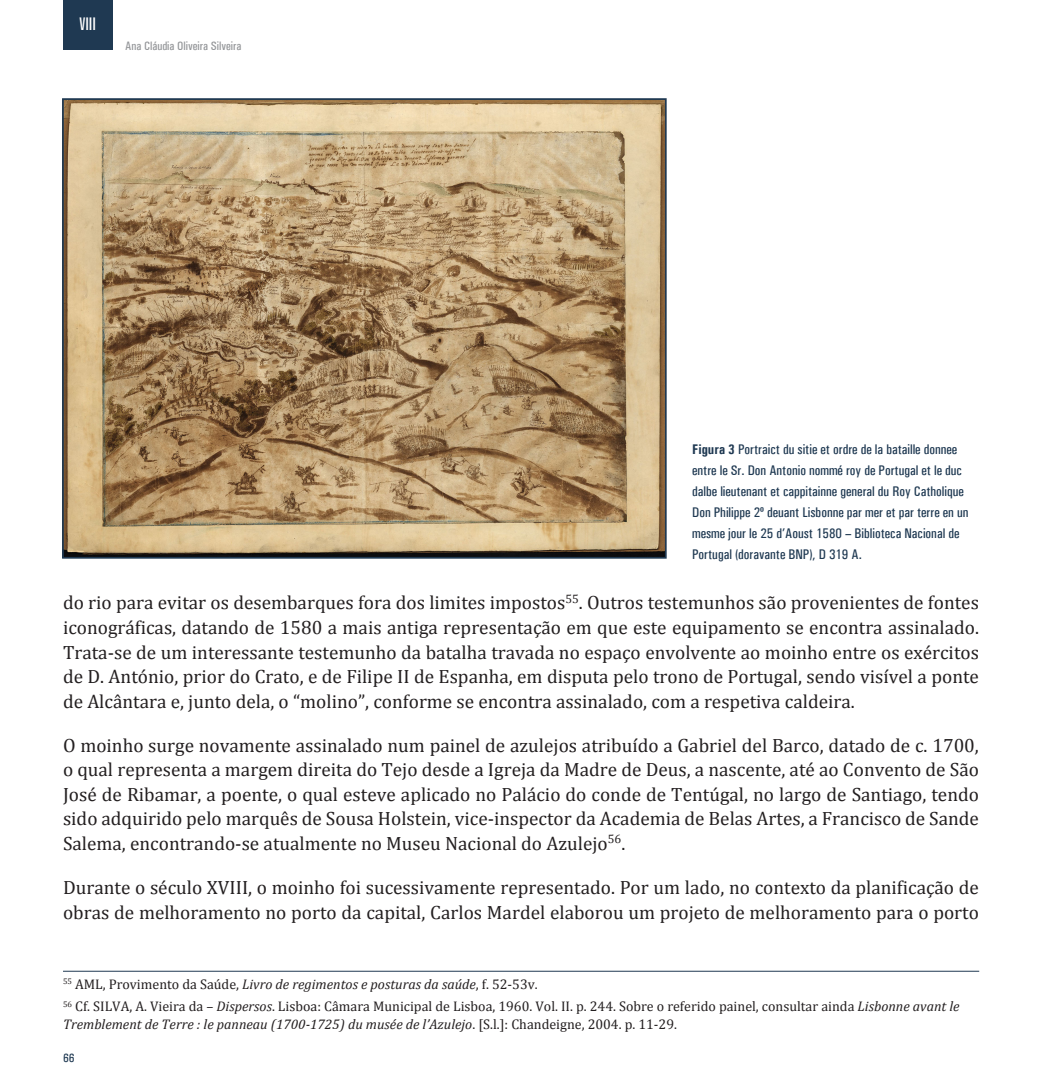
<style>
.page{position:relative;width:1042px;height:1092px;background:#fff}
.page>*{position:absolute;margin:0;border:0;box-sizing:border-box;transform-origin:0 0}
.texto{font:19.25px/24.5px "Cambria";color:#231f20;text-align:justify}
.t1{font:extra-condensed 17.5px "Zurich BT";color:#fff}
.legenda{font:500 condensed 14px/21px "Univers";color:#1f3952}
.nota_rodapé{font:14px/17.5px "Cambria";color:#231f20}
.nota_rodapé-2{font:italic 14px "Cambria";color:#231f20}
.t2{font:500 condensed 12.25px "Univers";color:#939598}
.t3{font:500 condensed 12.25px "Univers";color:#1f3952}
.s1{font-weight:700}
.s2{font-style:normal}
.s3{font-style:italic}
</style>
<div class="page">
<div style="left:63px;top:0;width:50px;height:50px;background:#1f3952"></div>
<hr style="left:63px;top:970px;width:916px;height:1px;background:#1f3952">
<img style="left:65px;top:101px;width:599px;height:454px">
<div style="left:62px;top:98px;width:605px;height:460px;border:2px solid #1f3952"></div>
<p class="t1" style="left:80px;top:14px;width:18px">VIII</p>
<p class="t2" style="left:125px;top:38px;width:118px">Ana Cláudia Oliveira Silveira</p>
<p class="legenda" style="left:692px;top:439px;width:278px"><span class="s1">Figura 3</span> Portraict du sitie et ordre de la bataille donnee entre le Sr. Don Antonio nommé roy de Portugal et le duc dalbe lieutenant et cappitainne general du Roy Catholique Don Philippe 2º deuant Lisbonne par mer et par terre en un mesme jour le 25 d’Aoust 1580 – Biblioteca Nacional de Portugal (doravante BNP), D 319 A.</p>
<p class="texto" style="left:63px;top:590px;width:917px">do rio para evitar os desembarques fora dos limites impostos<sup>55</sup>. Outros testemunhos são provenientes de fontes iconográficas, datando de 1580 a mais antiga representação em que este equipamento se encontra assinalado.<br>Trata-se de um interessante testemunho da batalha travada no espaço envolvente ao moinho entre os exércitos de D. António, prior do Crato, e de Filipe II de Espanha, em disputa pelo trono de Portugal, sendo visível a ponte de Alcântara e, junto dela, o “molino”, conforme se encontra assinalado, com a respetiva caldeira.</p>
<p class="texto" style="left:63px;top:733px;width:917px">O moinho surge novamente assinalado num painel de azulejos atribuído a Gabriel del Barco, datado de c. 1700, o qual representa a margem direita do Tejo desde a Igreja da Madre de Deus, a nascente, até ao Convento de São José de Ribamar, a poente, o qual esteve aplicado no Palácio do conde de Tentúgal, no largo de Santiago, tendo sido adquirido pelo marquês de Sousa Holstein, vice-inspector da Academia de Belas Artes, a Francisco de Sande Salema, encontrando-se atualmente no Museu Nacional do Azulejo<sup>56</sup>.</p>
<p class="texto" style="left:63px;top:875px;width:917px">Durante o século XVIII, o moinho foi sucessivamente representado. Por um lado, no contexto da planificação de obras de melhoramento no porto da capital, Carlos Mardel elaborou um projeto de melhoramento para o porto</p>
<p class="nota_rodapé-2" style="left:63px;top:974px;width:476px"><sup>55</sup> <span class="s2">AML, Provimento da Saúde,</span> Livro de regimentos e posturas da saúde<span class="s2">, f. 52-53v.</span></p>
<p class="nota_rodapé" style="left:63px;top:997px;width:898px"><sup>56</sup> Cf. SILVA, A. Vieira da – <span class="s3">Dispersos</span>. Lisboa: Câmara Municipal de Lisboa, 1960. Vol. II. p. 244. Sobre o referido painel, consultar ainda <span class="s3">Lisbonne avant le<br>Tremblement de Terre : le panneau (1700-1725) du musée de l’Azulejo</span>. [S.l.]: Chandeigne, 2004. p. 11-29.</p>
<p class="t3" style="left:63px;top:1050px;width:13px">66</p>
</div>
